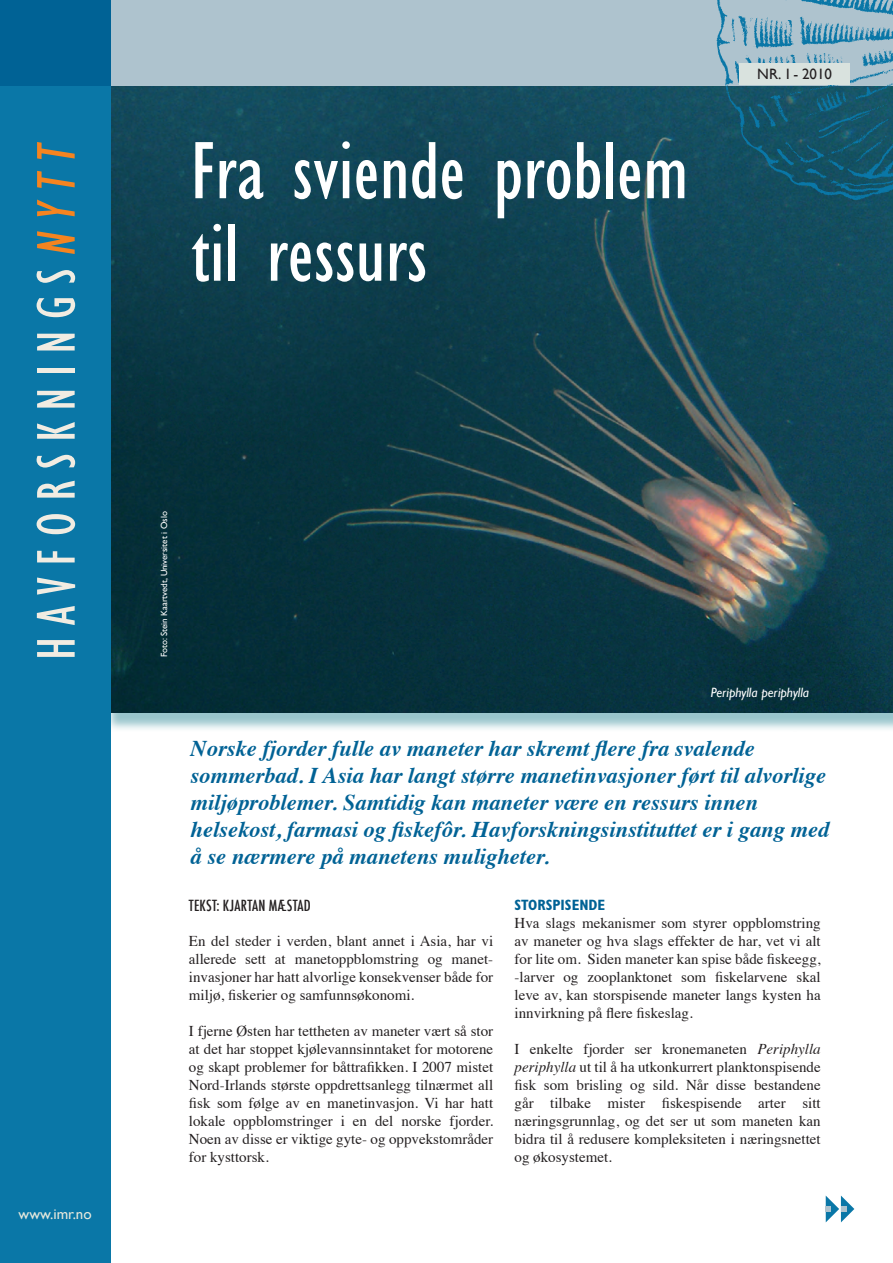
<style>
.page{position:relative;width:893px;height:1263px;background:#fff}
.page>*{position:absolute;margin:0;border:0;box-sizing:border-box;transform-origin:0 0}
.t1{font:condensed 84px/82.5px "Gill Sans";color:#fff}
.t2{font:condensed 56.25px "Gill Sans";letter-spacing:.2em;color:#f1ece2}
.t3{font:italic 700 22.5px/27px "Times";color:#006295}
.t4{font:15px/18px "Times";color:#231f20;text-align:justify}
.t5{font:500 condensed 15px "Futura";letter-spacing:.02em;color:#231f20}
.t6{font:700 condensed 15px "Gill Sans";color:#006295}
.t7{font:15px "Gill Sans";color:#e6e8dc}
.t8{font:15px "Gill Sans";color:#231f20}
.t9{font:italic 13.5px "Gill Sans";color:#fff}
.t10{font:9px "Gill Sans";color:#fff}
.s1{font-style:italic;color:#f58420}
.s2{font-style:italic}
</style>
<div class="page">
<div style="left:104px;top:78px;width:789px;height:654px;background:#77b2bb;opacity:.75"></div>
<img style="left:111px;top:85px;width:782px;height:627px">
<div style="left:77px;top:0;width:816px;height:85px;background:#aec3ce"></div>
<div style="left:0;top:85px;width:111px;height:1178px;background:#0a77a7"></div>
<div style="left:0;top:0;width:111px;height:85px;background:#006295"></div>
<img style="left:702px;top:0;width:191px;height:210px">
<div style="left:739px;top:64px;width:111px;height:21px;background:#d9e2de"></div>
<svg style="left:826px;top:1195px;width:28px;height:27px"></svg>
<h2 class="t2" style="left:26px;top:660px;width:524px;rotate:-90deg">HAVFORSKNINGS<span class="s1">nytt</span></h2>
<p class="t7" style="left:19px;top:1205px;width:75px">www.imr.no</p>
<h1 class="t1" style="left:190px;top:132px;width:499px">Fra sviende problem til ressurs</h1>
<p class="t8" style="left:757px;top:65px;width:76px">NR. 1- 2010</p>
<p class="t10" style="left:159px;top:657px;width:147px;rotate:-90deg">Foto: Stein Kaartvedt, Universitet i Oslo</p>
<p class="t9" style="left:711px;top:684px;width:100px">Periphylla periphylla</p>
<p class="t3" style="left:190px;top:733px;width:640px">Norske fjorder fulle av maneter har skremt flere fra svalende sommerbad. I Asia har langt større manetinvasjoner ført til alvorlige miljøproblemer. Samtidig kan maneter være en ressurs innen helsekost, farmasi og fiskefôr. Havforskningsinstituttet er i gang med å se nærmere på manetens muligheter.</p>
<p class="t5" style="left:189px;top:895px;width:124px">TEKST: KJARTAN MÆSTAD</p>
<p class="t4" style="left:189px;top:930px;width:306px">En del steder i verden, blant annet i Asia, har vi allerede sett at manetoppblomstring og manet&shy;invasjoner har hatt alvorlige konsekvenser både for miljø, fiskerier og samfunnsøkonomi.</p>
<p class="t4" style="left:189px;top:1020px;width:306px">I fjerne Østen har tettheten av maneter vært så stor at det har stoppet kjølevannsinntaket for motorene og skapt problemer for båttrafikken. I 2007 mistet Nord-Irlands største oppdrettsanlegg tilnærmet all fisk som følge av en manetinvasjon. Vi har hatt lokale oppblomstringer i en del norske fjorder.<br>Noen av disse er viktige gyte- og oppvekstområder for kysttorsk.</p>
<p class="t6" style="left:514px;top:895px;width:92px">STORSPISENDE</p>
<p class="t4" style="left:514px;top:912px;width:308px">Hva slags mekanismer som styrer oppblomstring av maneter og hva slags effekter de har, vet vi alt for lite om. Siden maneter kan spise både fiskeegg, -larver og zooplanktonet som fiskelarvene skal leve av, kan storspisende maneter langs kysten ha innvirkning på flere fiskeslag.</p>
<p class="t4" style="left:514px;top:1038px;width:308px">I enkelte fjorder ser kronemaneten <span class="s2">Periphylla periphylla</span> ut til å ha utkonkurrert planktonspisende fisk som brisling og sild. Når disse bestandene går tilbake mister fiskespisende arter sitt næringsgrunnlag, og det ser ut som maneten kan bidra til å redusere kompleksiteten i næringsnettet og økosystemet.</p>
</div>
